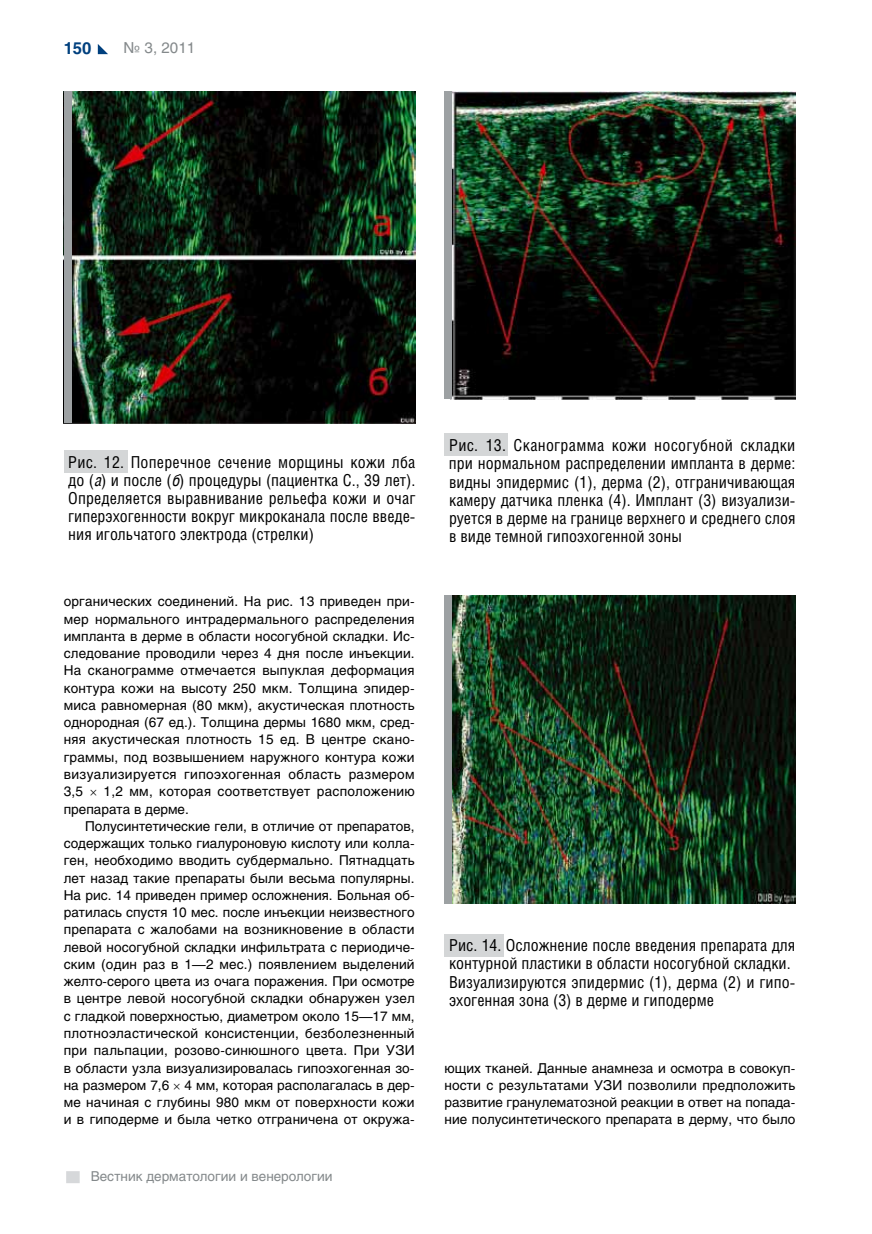
<style>
.page{position:relative;width:872px;height:1234px;background:#fff}
.page>*{position:absolute;margin:0;border:0;box-sizing:border-box;transform-origin:0 0}
.t1{font:16.5px/18.1px "Helios Cond C";color:#000;text-align:justify}
.t2{font:700 16.5px "Helios C";color:#00407e}
.t3{font:15px "Helios C";color:#84898b}
.t4{font:13.5px/17.2px "Helios C";letter-spacing:.01em;color:#000;text-align:justify}
.t5{font:13.5px "Helios C";color:#84898b}
.s1{font-family:"Helios Cond";font-style:italic}
</style>
<div class="page">
<div style="left:66px;top:1170px;width:14px;height:12px;background:#d6d8da"></div>
<svg style="left:98px;top:44px;width:10px;height:10px"></svg>
<div style="left:444px;top:934px;width:60px;height:22px;background:#d4d6d7"></div>
<div style="left:444px;top:433px;width:64px;height:23px;background:#d4d6d7"></div>
<div style="left:64px;top:450px;width:64px;height:22px;background:#d4d6d7"></div>
<img style="left:71px;top:91px;width:344px;height:332px">
<img style="left:452px;top:91px;width:343px;height:308px">
<img style="left:452px;top:595px;width:343px;height:308px">
<div style="left:64px;top:91px;width:7px;height:332px;background:#9da1a3"></div>
<div style="left:444px;top:91px;width:8px;height:308px;background:#9da1a3"></div>
<div style="left:444px;top:595px;width:8px;height:308px;background:#9da1a3"></div>
<p class="t2" style="left:64px;top:38px;width:29px">150</p>
<p class="t3" style="left:124px;top:39px;width:73px">№ 3, 2011</p>
<p class="t1" style="left:68px;top:452px;width:349px">Рис. 12. Поперечное сечение морщины кожи лба до (<span class="s1">а</span>) и после (<span class="s1">б</span>) процедуры (пациентка С., 39 лет).<br>Определяется выравнивание рельефа кожи и очаг гиперэхогенности вокруг микроканала после введе&shy;ния игольчатого электрода (стрелки)</p>
<p class="t4" style="left:64px;top:592px;width:352px">органических соединений. На рис. 13 приведен при&shy;мер нормального интрадермального распределения импланта в дерме в области носогубной складки. Ис&shy;следование проводили через 4 дня после инъекции.<br>На сканограмме отмечается выпуклая деформация контура кожи на высоту 250 мкм. Толщина эпидер&shy;миса равномерная (80 мкм), акустическая плотность однородная (67 ед.). Толщина дермы 1680 мкм, сред&shy;няя акустическая плотность 15 ед. В центре скано&shy;граммы, под возвышением наружного контура кожи визуализируется гипоэхогенная область размером 3,5</p>
<p class="t4" style="left:64px;top:782px;width:352px;text-indent:40px">1,2 мм, которая соответствует расположению препарата в дерме.</p>
<p class="t4" style="left:64px;top:817px;width:352px;text-indent:21px">Полусинтетические гели, в отличие от препаратов, содержащих только гиалуроновую кислоту или колла&shy;ген, необходимо вводить субдермально. Пятнадцать лет назад такие препараты были весьма популярны.<br>На рис. 14 приведен пример осложнения. Больная об&shy;ратилась спустя 10 мес. после инъекции неизвестного препарата с жалобами на возникновение в области левой носогубной складки инфильтрата с периодиче&shy;ским (один раз в 1—2 мес.) появлением выделений желто-серого цвета из очага поражения. При осмотре в центре левой носогубной складки обнаружен узел с гладкой поверхностью, диаметром около 15—17 мм, плотноэластической консистенции, безболезненный при пальпации, розово-синюшного цвета. При УЗИ в области узла визуализировалась гипоэхогенная зо&shy;на размером 7,6 4 мм, которая располагалась в дер&shy;ме начиная с глубины 980 мкм от поверхности кожи и в гиподерме и была четко отграничена от окружа-</p>
<p class="t5" style="left:91px;top:1168px;width:243px">Вестник дерматологии и венерологии</p>
<p class="t1" style="left:449px;top:436px;width:348px">Рис. 13. Сканограмма кожи носогубной складки при нормальном распределении импланта в дерме: видны эпидермис (1), дерма (2), отграничивающая камеру датчика пленка (4). Имплант (3) визуализи&shy;руется в дерме на границе верхнего и среднего слоя в виде темной гипоэхогенной зоны</p>
<p class="t1" style="left:449px;top:935px;width:348px;text-align:left">Рис. 14. Осложнение после введения препарата для контурной пластики в области носогубной складки.<br>Визуализируются эпидермис (1), дерма (2) и гипо&shy;эхогенная зона (3) в дерме и гиподерме</p>
<p class="t4" style="left:444px;top:1058px;width:352px">ющих тканей. Данные анамнеза и осмотра в совокуп&shy;ности с результатами УЗ И позволили предположить развитие гранулематозной реакции в ответ на попада&shy;ние полусинтетического препарата в дерму, что было</p>
</div>
